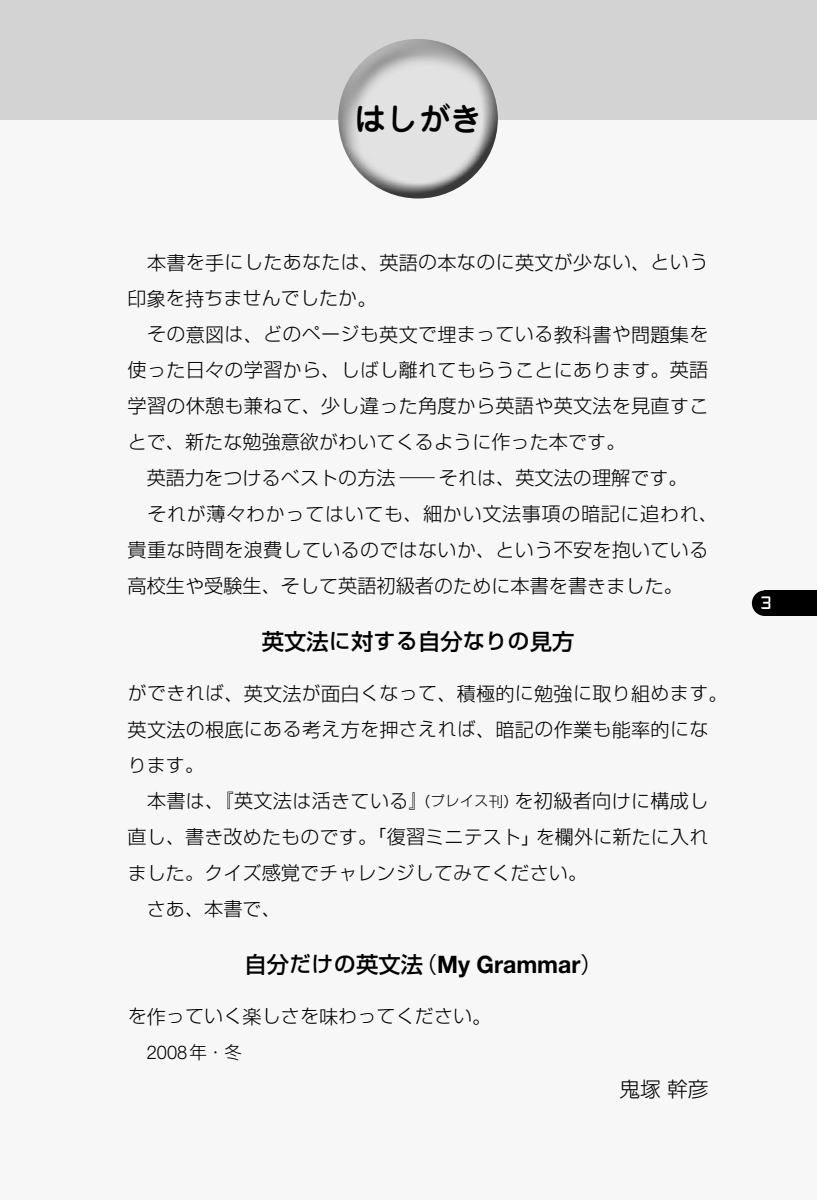
<style>
.page{position:relative;width:817px;height:1200px;background:#fff}
.page>*{position:absolute;margin:0;border:0;box-sizing:border-box;transform-origin:0 0}
.t1{font:500 31.95px "Jun 34 Pro";color:#000}
.t2{font:700 24.07px "Helvetica Neue";color:#000;scale:.96 1}
.t3{font:500 22.28px "Shin Go Pro";color:#000}
.t4{font:300 20.7px "Shin Go Pro";color:#000}
.t5{font:300 19.12px "Shin Go Pro";letter-spacing:.01em;color:#000}
.t6{font:300 18.9px "Helvetica Neue";color:#000;scale:.96 1}
.t7{font:300 18.45px/35.8px "Shin Go Pro";letter-spacing:.05em;color:#000}
.t8{font:300 18.45px "Shin Go Pro";letter-spacing:.07em;color:#000}
.t9{font:14.4px "Yaibeen 001";color:#fff}
.s1{font-size:19.12px}
.s2{font-size:18.45px}
.s3{font-family:"Hira Kaku Std W5";font-weight:400;font-size:19.12px}
.s4{font-size:21.38px}
.s5{font-family:"Hira Kaku Pro W3";font-weight:400;font-size:14.4px}
.s6{font-size:13.72px}
.s7{font-size:14.4px}
.s8{font-family:"Hira Kaku Pro W3";font-weight:400;font-size:19.12px}
.s9{font-family:"Shin Go Pro";font-weight:500;font-size:22.28px}
.s10{font-family:"Shin Go Pro";font-weight:500;font-size:21.38px}
.s11{font-family:"Hira Kaku Pro W3";font-weight:400;font-size:22.28px}
.s12{font-family:"Shin Go Pro";font-size:17.55px}
</style>
<div class="page">
<div style="left:0;top:0;width:816px;height:1199px;background:#f7f7f7"></div>
<div style="left:751px;top:590px;width:26px;height:25px;background:#000;border-radius:50%"></div>
<div style="left:764px;top:590px;width:52px;height:25px;background:#000"></div>
<div style="left:0;top:0;width:816px;height:119px;background:#d3d3d4"></div>
<div style="left:335px;top:37px;width:163px;height:128px;background:#fff;opacity:.6"></div>
<div style="left:336px;top:64px;width:163px;height:137px;background:#000;opacity:.75"></div>
<h1 class="t1" style="left:354px;top:93px;width:129px">はしがき</h1>
<p class="t7" style="left:128px;top:242px;width:582px;text-indent:19px"><span class="s1">本書</span>を<span class="s1">手</span>にしたあなたは<span class="s1">、英語</span>の<span class="s1">本</span>なのに<span class="s1">英文</span>が<span class="s1">少</span>ない<span class="s1">、</span>という<span class="s1">印象</span>を<span class="s1">持</span>ちませんでしたか<span class="s1">。</span></p>
<p class="t7" style="left:128px;top:314px;width:582px;text-align:right">その<span class="s1">意図</span>は<span class="s1">、</span>どのページも<span class="s1">英文</span>で<span class="s1">埋</span>まっている<span class="s1">教科書</span>や<span class="s1">問題集</span>を<span class="s1">使</span>った<span class="s1">日々</span>の<span class="s1">学習</span>から<span class="s1">、</span>しばし<span class="s1">離</span>れてもらうことにあります<span class="s1">。英語</span></p>
<p class="t5" style="left:128px;top:390px;width:582px">学習<span class="s2">の</span>休憩<span class="s2">も</span>兼<span class="s2">ねて</span>、少<span class="s2">し</span>違<span class="s2">った</span>角度<span class="s2">から</span>英語<span class="s2">や</span>英文法<span class="s2">を</span>見直<span class="s2">すこ</span></p>
<p class="t7" style="left:128px;top:422px;width:499px">とで<span class="s1">、新</span>たな<span class="s1">勉強意欲</span>がわいてくるように<span class="s1">作</span>った<span class="s1">本</span>です<span class="s1">。</span></p>
<p class="t7" style="left:147px;top:457px;width:542px"><span class="s1">英語力</span>をつけるベストの<span class="s1">方法</span><span class="s3">―</span>それは<span class="s1">、英文法</span>の<span class="s1">理解</span>です<span class="s1">。</span></p>
<p class="t8" style="left:148px;top:498px;width:571px">それが<span class="s1">薄々</span>わかってはいても<span class="s1">、細</span>かい<span class="s1">文法事項</span>の<span class="s1">暗記</span>に<span class="s1">追</span>われ<span class="s1">、</span></p>
<p class="t7" style="left:128px;top:529px;width:581px"><span class="s1">貴重</span>な<span class="s1">時間</span>を<span class="s1">浪費</span>しているのではないか<span class="s1">、</span>という<span class="s1">不安</span>を<span class="s1">抱</span>いている</p>
<p class="t5" style="left:128px;top:569px;width:556px">高校生<span class="s2">や</span>受験生、<span class="s2">そして</span>英語初級者<span class="s2">のために</span>本書<span class="s2">を</span>書<span class="s2">きました</span>。</p>
<p class="t3" style="left:261px;top:622px;width:314px">英文法<span class="s4">に</span>対<span class="s4">する</span>自分<span class="s4">なりの</span>見方</p>
<p class="t7" style="left:128px;top:673px;width:601px">ができれば<span class="s1">、英文法</span>が<span class="s1">面白</span>くなって<span class="s1">、積極的</span>に<span class="s1">勉強</span>に<span class="s1">取</span>り<span class="s1">組</span>めます<span class="s1">。</span></p>
<p class="t5" style="left:128px;top:713px;width:582px">英文法<span class="s2">の</span>根底<span class="s2">にある</span>考<span class="s2">え</span>方<span class="s2">を</span>押<span class="s2">さえれば</span>、暗記<span class="s2">の</span>作業<span class="s2">も</span>能率的<span class="s2">にな</span></p>
<p class="t7" style="left:128px;top:744px;width:78px">ります<span class="s1">。</span></p>
<p class="t5" style="left:147px;top:785px;width:562px">本書<span class="s2">は</span>、『英文法<span class="s2">は</span>活<span class="s2">きている</span>』<span class="s5">（</span><span class="s6">プレイス</span><span class="s7">刊</span><span class="s5">）</span><span class="s2">を</span>初級者向<span class="s2">けに</span>構成<span class="s2">し</span></p>
<p class="t7" style="left:128px;top:816px;width:582px"><span class="s1">直</span>し<span class="s1">、書</span>き<span class="s1">改</span>めたものです<span class="s1">。</span><span class="s8">「</span><span class="s1">復習</span>ミニテスト<span class="s8">」</span>を<span class="s1">欄外</span>に<span class="s1">新</span>たに<span class="s1">入</span>れました<span class="s1">。</span>クイズ<span class="s1">感覚</span>でチャレンジしてみてください<span class="s1">。</span></p>
<p class="t5" style="left:147px;top:892px;width:135px"><span class="s2">さあ</span>、本書<span class="s2">で</span>、</p>
<h2 class="t2" style="left:244px;top:948px;width:375px"><span class="s9">自分</span><span class="s10">だけの</span><span class="s9">英文法</span><span class="s11">（</span>My Grammar<span class="s11">）</span></h2>
<p class="t7" style="left:128px;top:996px;width:365px">を<span class="s1">作</span>っていく<span class="s1">楽</span>しさを<span class="s1">味</span>わってください<span class="s1">。</span></p>
<p class="t6" style="left:147px;top:1040px;width:101px">2008<span class="s12">年・冬</span></p>
<p class="t4" style="left:619px;top:1071px;width:90px">鬼塚幹彦</p>
<p class="t9" style="left:761px;top:595px;width:12px">3</p>
</div>
